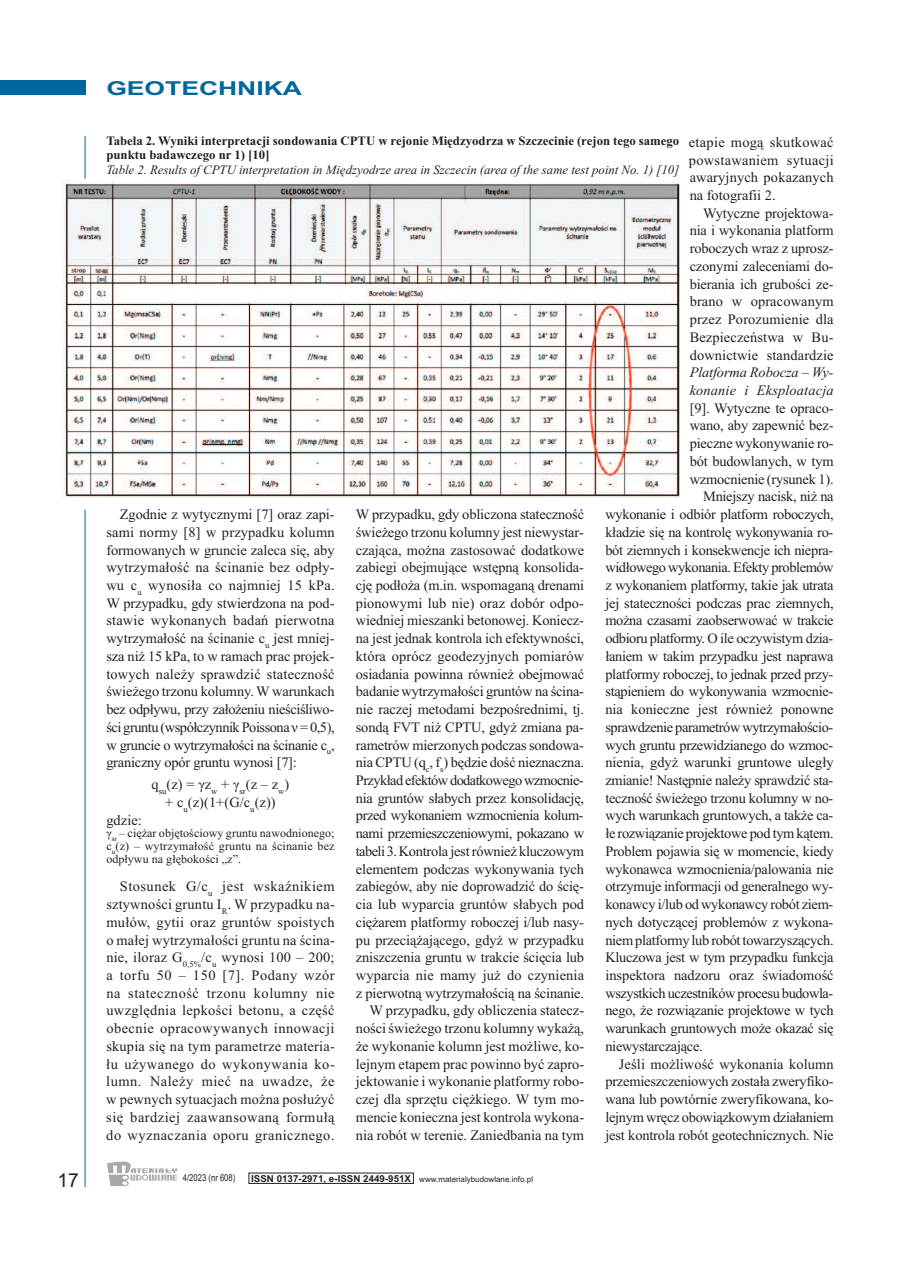
<style>
.page{position:relative;width:906px;height:1268px;background:#fff}
.page>*{position:absolute;margin:0;border:0;box-sizing:border-box;transform-origin:0 0}
.t1{font:700 19.2px "Arial";color:#00679d;scale:1.38 1}
.t2{font:19.2px "Arial";color:#231f20}
.t3{font:14.4px/17.7px "Times New Roman";letter-spacing:-.01em;color:#231f20;text-align:justify}
.t4{font:14.4px "Times New Roman";letter-spacing:-.03em;color:#231f20}
.t5{font:italic 14.4px/17.7px "Times New Roman";letter-spacing:.01em;color:#231f20}
.t6{font:14.4px "Times New Roman";letter-spacing:.01em;color:#231f20}
.t7{font:700 12.75px/14.4px "Times New Roman";color:#231f20}
.t8{font:italic 12.75px "Times New Roman";color:#231f20}
.t9{font:12px/12.8px "Times New Roman";letter-spacing:.015em;color:#231f20;text-align:justify}
.t10{font:9.6px "Arial";color:#231f20;scale:.8 1}
.t11{font:7.95px "Arial";color:#231f20}
.s1{font-weight:700;font-size:9.6px}
</style>
<div class="page">
<div style="left:0;top:81px;width:85px;height:14px;background:#00679d"></div>
<hr style="left:85px;top:509px;width:1px;height:677px;background:#00679d">
<svg style="left:107px;top:1161px;width:70px;height:24px"></svg>
<img style="left:62px;top:180px;width:618px;height:317px">
<hr style="left:85px;top:136px;width:1px;height:43px;background:#00679d">
<h1 class="t2" style="left:57px;top:1168px;width:23px">17</h1>
<h1 class="t1" style="left:106px;top:77px;width:143px">GEOTECHNIKA</h1>
<p class="t7" style="left:106px;top:133px;width:574px">Tabela 2. Wyniki interpretacji sondowania CPTU w rejonie Międzyodrza w Szczecinie (rejon tego samego punktu badawczego nr 1) [10]</p>
<p class="t8" style="left:106px;top:162px;width:574px">Table 2. Results of CPTU interpretation in Międzyodrze area in Szczecin (area of the same test point No. 1) [10]</p>
<p class="t3" style="left:689px;top:133px;width:146px">etapie mogą skutkować powstawaniem sytuacji awaryjnych pokazanych na fotografii 2.</p>
<p class="t3" style="left:689px;top:204px;width:145px;text-indent:14px">Wytyczne projektowa&shy;nia i wykonania platform roboczych wraz z uprosz&shy;czonymi zaleceniami do&shy;bierania ich grubości ze&shy;brano w opracowanym przez Porozumienie dla Bezpieczeństwa w Bu&shy;downictwie standardzie</p>
<p class="t5" style="left:689px;top:363px;width:145px">Platforma Robocza – Wy&shy;konanie i Eksploatacja</p>
<p class="t3" style="left:689px;top:399px;width:145px">[9]. Wytyczne te opraco-</p>
<p class="t3" style="left:689px;top:416px;width:145px">wano, aby zapewnić bez-</p>
<p class="t3" style="left:689px;top:434px;width:145px">pieczne wykonywanie ro-</p>
<p class="t3" style="left:689px;top:452px;width:145px">bót budowlanych, w tym</p>
<p class="t3" style="left:689px;top:469px;width:145px">wzmocnienie (rysunek 1).</p>
<p class="t3" style="left:703px;top:487px;width:132px">Mniejszy nacisk, niż na</p>
<p class="t3" style="left:605px;top:505px;width:230px">wykonanie i odbiór platform roboczych,</p>
<p class="t3" style="left:605px;top:523px;width:229px">kładzie się na kontrolę wykonywania ro-</p>
<p class="t3" style="left:605px;top:540px;width:229px">bót ziemnych i konsekwencje ich niepra-</p>
<p class="t4" style="left:605px;top:558px;width:230px">widłowego wykonania. Efekty problemów</p>
<p class="t3" style="left:605px;top:576px;width:230px">z wykonaniem platformy, takie jak utrata</p>
<p class="t3" style="left:605px;top:593px;width:230px">jej stateczności podczas prac ziemnych,</p>
<p class="t3" style="left:605px;top:611px;width:230px">można czasami zaobserwować w trakcie</p>
<p class="t3" style="left:605px;top:629px;width:229px">odbioru platformy. O ile oczywistym dzia-</p>
<p class="t3" style="left:605px;top:647px;width:230px">łaniem w takim przypadku jest naprawa</p>
<p class="t3" style="left:605px;top:664px;width:229px">platformy roboczej, to jednak przed przy-</p>
<p class="t3" style="left:605px;top:682px;width:229px">stąpieniem do wykonywania wzmocnie-</p>
<p class="t3" style="left:605px;top:700px;width:230px">nia konieczne jest również ponowne</p>
<p class="t4" style="left:605px;top:718px;width:229px">sprawdzenie parametrów wytrzymałościo-</p>
<p class="t3" style="left:605px;top:735px;width:229px">wych gruntu przewidzianego do wzmoc-</p>
<p class="t3" style="left:605px;top:753px;width:230px">nienia, gdyż warunki gruntowe uległy</p>
<p class="t3" style="left:605px;top:771px;width:229px">zmianie! Następnie należy sprawdzić sta-</p>
<p class="t3" style="left:605px;top:788px;width:229px">teczność świeżego trzonu kolumny w no-</p>
<p class="t3" style="left:605px;top:806px;width:229px">wych warunkach gruntowych, a także ca-</p>
<p class="t3" style="left:605px;top:824px;width:230px">łe rozwiązanie projektowe pod tym kątem.</p>
<p class="t3" style="left:605px;top:841px;width:230px">Problem pojawia się w momencie, kiedy</p>
<p class="t3" style="left:605px;top:859px;width:230px">wykonawca wzmocnienia/palowania nie</p>
<p class="t3" style="left:605px;top:877px;width:229px">otrzymuje informacji od generalnego wy-</p>
<p class="t3" style="left:605px;top:895px;width:229px">konawcy i/lub od wykonawcy robót ziem-</p>
<p class="t3" style="left:605px;top:912px;width:229px">nych dotyczącej problemów z wykona-</p>
<p class="t3" style="left:605px;top:930px;width:230px">niem platformy lub robót towarzyszących.</p>
<p class="t3" style="left:605px;top:948px;width:230px">Kluczowa jest w tym przypadku funkcja</p>
<p class="t3" style="left:605px;top:965px;width:230px">inspektora nadzoru oraz świadomość</p>
<p class="t4" style="left:605px;top:984px;width:229px">wszystkich uczestników procesu budowla-</p>
<p class="t3" style="left:605px;top:1001px;width:230px">nego, że rozwiązanie projektowe w tych</p>
<p class="t3" style="left:605px;top:1019px;width:230px">warunkach gruntowych może okazać się</p>
<p class="t3" style="left:605px;top:1036px;width:99px">niewystarczające.</p>
<p class="t6" style="left:619px;top:1054px;width:216px">Jeśli możliwość wykonania kolumn</p>
<p class="t3" style="left:605px;top:1072px;width:230px">przemieszczeniowych została zweryfiko-</p>
<p class="t3" style="left:605px;top:1089px;width:230px">wana lub powtórnie zweryfikowana, ko-</p>
<p class="t3" style="left:605px;top:1107px;width:230px">lejnym wręcz obowiązkowym działaniem</p>
<p class="t3" style="left:605px;top:1125px;width:230px">jest kontrola robót geotechnicznych. Nie</p>
<p class="t3" style="left:106px;top:505px;width:230px;text-indent:14px">Zgodnie z wytycznymi [7] oraz zapi&shy;sami normy [8] w przypadku kolumn formowanych w gruncie zaleca się, aby wytrzymałość na ścinanie bez odpły&shy;wu c<sub>u</sub> wynosiła co najmniej 15 kPa.<br>W przypadku, gdy stwierdzona na pod&shy;stawie wykonanych badań pierwotna wytrzymałość na ścinanie c<sub>u</sub> jest mniej&shy;sza niż 15 kPa, to w ramach prac projek&shy;towych należy sprawdzić stateczność świeżego trzonu kolumny. W warunkach bez odpływu, przy założeniu nieściśliwo&shy;ści gruntu (współczynnik Poissona ν = 0,5), w gruncie o wytrzymałości na ścinanie c<sub>u</sub>, graniczny opór gruntu wynosi [7]:</p>
<p class="t3" style="left:152px;top:775px;width:139px;text-align:center">q<sub>su</sub>(z) = γz<sub>w</sub> + γ<sub>sr</sub>(z – z<sub>w</sub>) + c<sub>u</sub>(z)(1+(G/c<sub>u</sub>(z))</p>
<p class="t3" style="left:106px;top:810px;width:37px">gdzie:</p>
<p class="t9" style="left:106px;top:826px;width:230px">γ<sub>sr</sub> – ciężar objętościowy gruntu nawodnionego; c<sub>u</sub>(z) – wytrzymałość gruntu na ścinanie bez odpływu na głębokości „z”.</p>
<p class="t3" style="left:106px;top:877px;width:230px;text-indent:14px">Stosunek G/c<sub>u</sub> jest wskaźnikiem sztywności gruntu I<sub>R</sub>. W przypadku na&shy;mułów, gytii oraz gruntów spoistych o małej wytrzymałości gruntu na ścina&shy;nie, iloraz G<sub>0,5%</sub>/c<sub>u</sub> wynosi 100 – 200; a torfu 50 – 150 [7]. Podany wzór na stateczność trzonu kolumny nie uwzględnia lepkości betonu, a część obecnie opracowywanych innowacji skupia się na tym parametrze materia&shy;łu używanego do wykonywania ko&shy;lumn. Należy mieć na uwadze, że w pewnych sytuacjach można posłużyć się bardziej zaawansowaną formułą do wyznaczania oporu granicznego.</p>
<p class="t3" style="left:356px;top:505px;width:230px;text-align:right">W przypadku, gdy obliczona stateczność świeżego trzonu kolumny jest niewystar&shy;czająca, można zastosować dodatkowe zabiegi obejmujące wstępną konsolida&shy;cję podłoża (m.in. wspomaganą drenami pionowymi lub nie) oraz dobór odpo&shy;wiedniej mieszanki betonowej. Koniecz&shy;na jest jednak kontrola ich efektywności, która oprócz geodezyjnych pomiarów osiadania powinna również obejmować badanie wytrzymałości gruntów na ścina&shy;nie raczej metodami bezpośrednimi, tj. sondą FVT niż CPTU, gdyż zmiana pa&shy;rametrów mierzonych podczas sondowa&shy;nia CPTU (q<sub>c</sub>, f<sub>s</sub>) będzie dość nieznaczna.<br>Przykład efektów dodatkowego wzmocnie&shy;nia gruntów słabych przez konsolidację, przed wykonaniem wzmocnienia kolum&shy;nami przemieszczeniowymi, pokazano w tabeli3.Kontrola jest również kluczowym elementem podczas wykonywania tych zabiegów, aby nie doprowadzić do ścię&shy;cia lub wyparcia gruntów słabych pod ciężarem platformy roboczej i/lub nasy&shy;pu przeciążającego, gdyż w przypadku zniszczenia gruntu w trakcie ścięcia lub wyparcia nie mamy już do czynienia z pierwotną wytrzymałością na ścinanie.<br>W przypadku, gdy obliczenia statecz&shy;ności świeżego trzonu kolumny wykażą, że wykonanie kolumn jest możliwe, ko&shy;lejnym etapem prac powinno być zapro&shy;jektowanie i wykonanie platformy robo&shy;czej dla sprzętu ciężkiego. W tym mo&shy;mencie konieczna jest kontrola wykona&shy;nia robót w terenie. Zaniedbania na tym</p>
<p class="t10" style="left:183px;top:1171px;width:67px">4/2023 (nr 608)</p>
<p class="t11" style="left:251px;top:1174px;width:283px"><span class="s1">ISSN 0137-2971, e-ISSN 2449-951X</span> www.materialybudowlane.info.pl</p>
</div>
